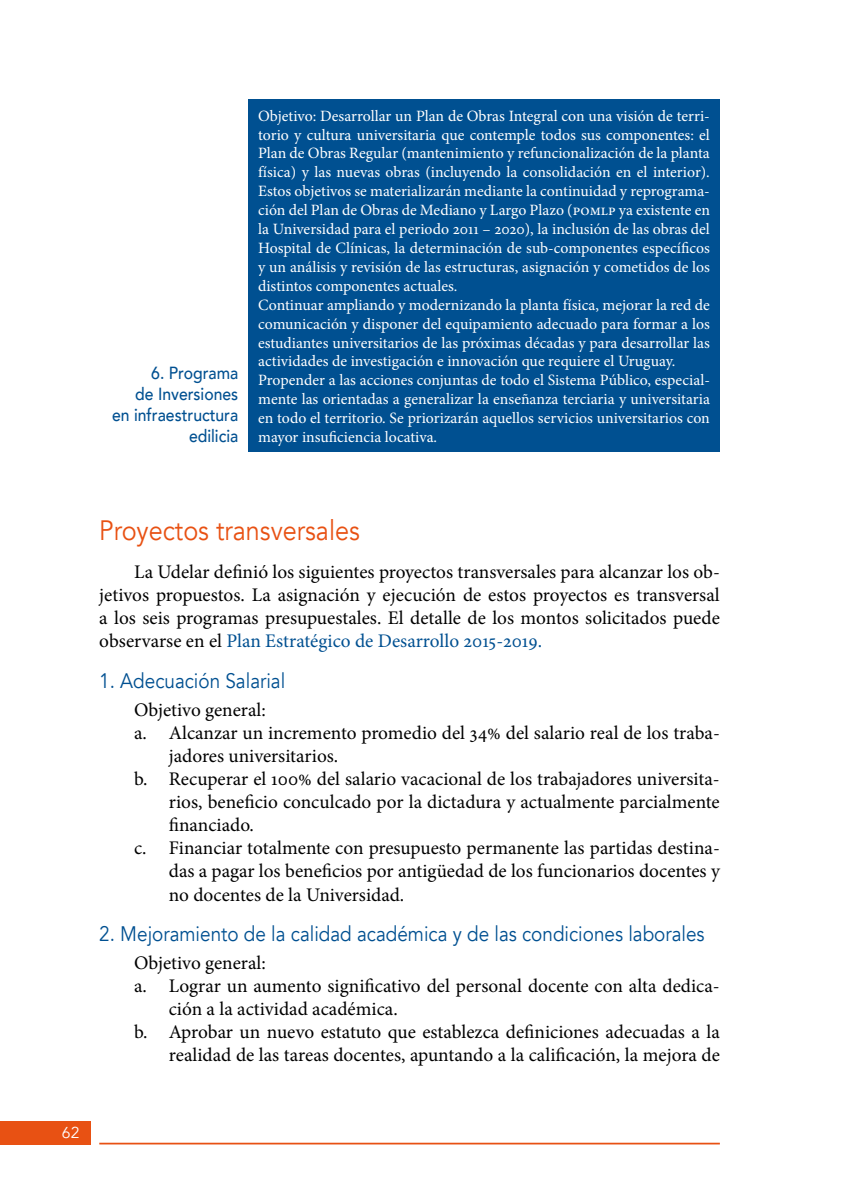
<style>
.page{position:relative;width:844px;height:1191px;background:#fff}
.page>*{position:absolute;margin:0;border:0;box-sizing:border-box;transform-origin:0 0}
.t1{font:28px "Avenir";color:#e85113;scale:.9 1}
.t2{font:21px "Avenir";color:#005091;scale:.9 1}
.t3{font:19.25px/23.1px "Minion Pro";letter-spacing:.005em;color:#000;text-align:justify}
.t4{font:500 17.5px/21px "Avenir";color:#005091;text-align:right;scale:.9 1}
.t5{font:15.75px/18.9px "Minion Pro";letter-spacing:-.005em;color:#fff}
.t6{font:15.75px "Avenir";color:#fff}
.s1{color:#005091}
</style>
<div class="page">
<div style="left:0;top:1121px;width:90px;height:23px;background:#e85113"></div>
<hr style="left:99px;top:1142px;width:620px;height:2px;background:#e85113">
<div style="left:248px;top:99px;width:471px;height:353px;background:#005091"></div>
<p class="t4" style="left:112px;top:361px;width:142px">6. Programa<br>de Inversiones<br>en infraestructura edilicia</p>
<p class="t5" style="left:258px;top:106px;width:453px">Objetivo: Desarrollar un Plan de Obras Integral con una visión de terri&shy;torio y cultura universitaria que contemple todos sus componentes: el Plan de Obras Regular (mantenimiento y refuncionalización de la planta física) y las nuevas obras (incluyendo la consolidación en el interior).<br>Estos objetivos se materializarán mediante la continuidad y reprograma&shy;ción del Plan de Obras de Mediano y Largo Plazo (pomlp ya existente en la Universidad para el periodo 2011 – 2020), la inclusión de las obras del Hospital de Clínicas, la determinación de sub-componentes específicos y un análisis y revisión de las estructuras, asignación y cometidos de los distintos componentes actuales.<br>Continuar ampliando y modernizando la planta física, mejorar la red de comunicación y disponer del equipamiento adecuado para formar a los estudiantes universitarios de las próximas décadas y para desarrollar las actividades de investigación e innovación que requiere el Uruguay.<br>Propender a las acciones conjuntas de todo el Sistema Público, especial&shy;mente las orientadas a generalizar la enseñanza terciaria y universitaria en todo el territorio. Se priorizarán aquellos servicios universitarios con mayor insuficiencia locativa.</p>
<h1 class="t1" style="left:99px;top:514px;width:291px">Proyectos transversales</h1>
<p class="t3" style="left:99px;top:560px;width:622px;text-indent:35px">La Udelar definió los siguientes proyectos transversales para alcanzar los ob&shy;jetivos propuestos. La asignación y ejecución de estos proyectos es transversal a los seis programas presupuestales. El detalle de los montos solicitados puede observarse en el <span class="s1">Plan Estratégico de Desarrollo 2015-2019.</span></p>
<h2 class="t2" style="left:99px;top:668px;width:208px">1. Adecuación Salarial</h2>
<p class="t3" style="left:134px;top:698px;width:133px">Objetivo general:</p>
<p class="t3" style="left:134px;top:721px;width:587px">a. Alcanzar un incremento promedio del 34% del salario real de los traba-</p>
<p class="t3" style="left:169px;top:744px;width:171px">jadores universitarios.</p>
<p class="t3" style="left:134px;top:767px;width:587px">b. Recuperar el 100% del salario vacacional de los trabajadores universita-</p>
<p class="t3" style="left:169px;top:790px;width:552px">rios, beneficio conculcado por la dictadura y actualmente parcialmente</p>
<p class="t3" style="left:169px;top:813px;width:87px">financiado.</p>
<p class="t3" style="left:134px;top:836px;width:587px">c. Financiar totalmente con presupuesto permanente las partidas destina-</p>
<p class="t3" style="left:169px;top:859px;width:553px">das a pagar los beneficios por antigüedad de los funcionarios docentes y</p>
<p class="t3" style="left:169px;top:883px;width:237px">no docentes de la Universidad.</p>
<h2 class="t2" style="left:99px;top:921px;width:674px">2. Mejoramiento de la calidad académica y de las condiciones laborales</h2>
<p class="t3" style="left:134px;top:951px;width:133px">Objetivo general:</p>
<p class="t3" style="left:134px;top:974px;width:587px">a. Lograr un aumento significativo del personal docente con alta dedica-</p>
<p class="t3" style="left:169px;top:997px;width:230px">ción a la actividad académica.</p>
<p class="t3" style="left:134px;top:1020px;width:587px">b. Aprobar un nuevo estatuto que establezca definiciones adecuadas a la</p>
<p class="t3" style="left:169px;top:1043px;width:552px">realidad de las tareas docentes, apuntando a la calificación, la mejora de</p>
<p class="t6" style="left:62px;top:1123px;width:19px">62</p>
</div>
